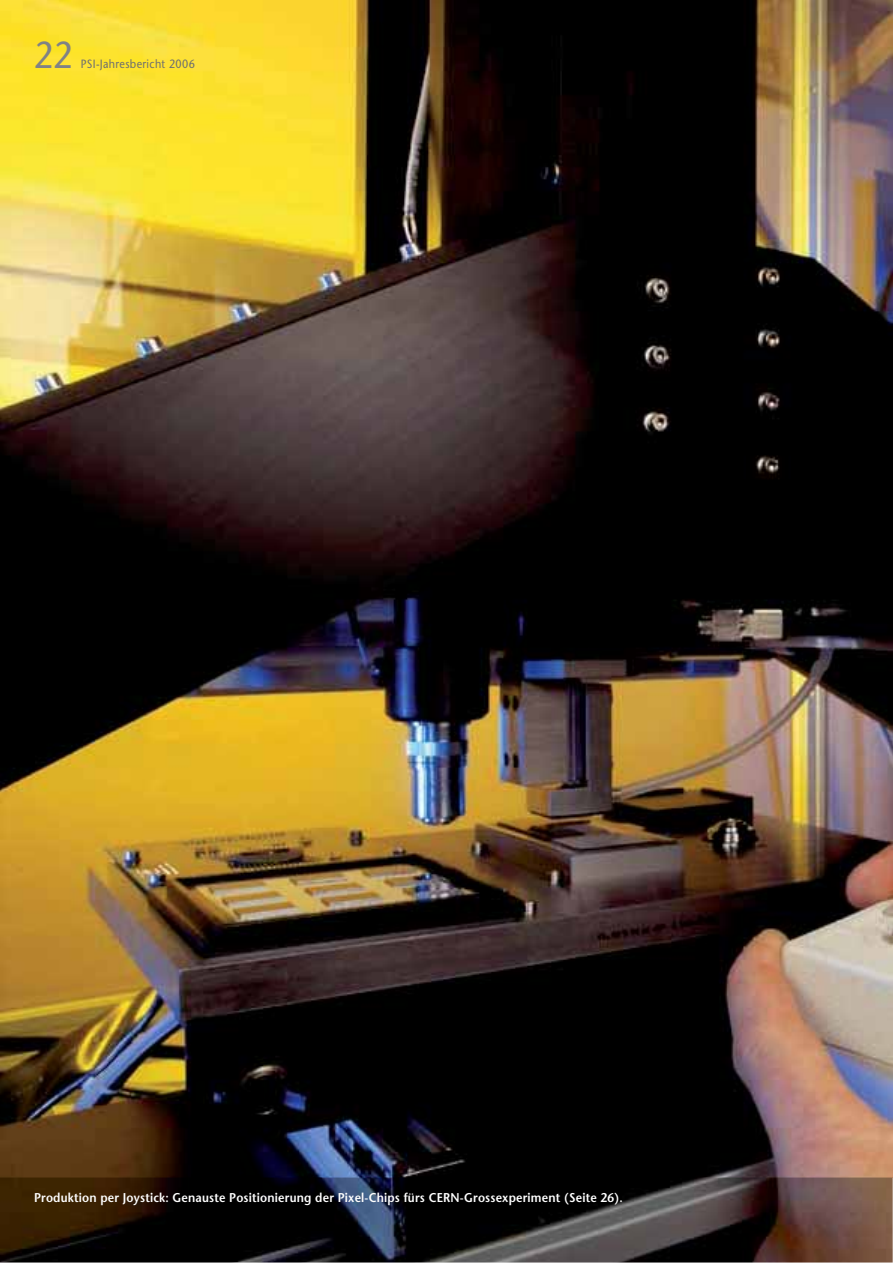
<style>
.page{position:relative;width:893px;height:1263px;background:#fff}
.page>*{position:absolute;margin:0;border:0;box-sizing:border-box;transform-origin:0 0}
.t1{font:37.5px "Stone Sans";color:#808285;scale:.9 1}
.t2{font:600 12.75px "Stone Sans";letter-spacing:.015em;color:#fff;scale:.92 1}
.t3{font:12px "Stone Sans";letter-spacing:.03em;color:#6d6e70;scale:.9 1}
</style>
<div class="page">
<img style="left:0;top:0;width:893px;height:1263px">
<img style="left:0;top:1241px;width:178px;height:1px">
<h1 class="t1" style="left:34px;top:41px;width:45px">22</h1>
<p class="t3" style="left:81px;top:59px;width:128px">PSI-Jahresbericht 2006</p>
<p class="t2" style="left:34px;top:1192px;width:641px">Produktion per Joystick: Genauste Positionierung der Pixel-Chips fürs CERN-Grossexperiment (Seite 26).</p>
</div>
